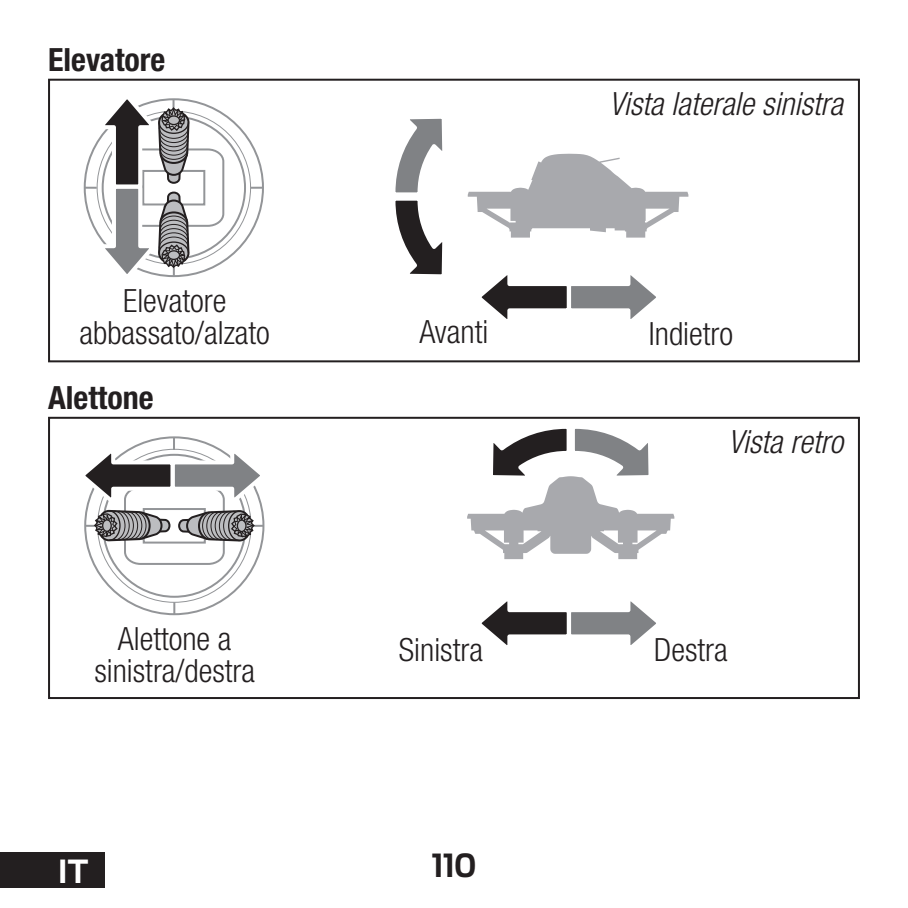
<style>
.page{position:relative;width:908px;height:908px;background:#fff}
.page>*{position:absolute;margin:0;border:0;box-sizing:border-box;transform-origin:0 0}
.t1{font:300 condensed 32px/32px "Helvetica Neue LT Std";color:#231f20;text-align:center}
.t2{font:italic 300 condensed 32px "Helvetica Neue LT Std";color:#231f20}
.t3{font:700 condensed 32px "Helvetica Neue LT Std";color:#231f20}
.t4{font:700 32px "Stainless";color:#231f20}
.t5{font:700 32px "Stainless";color:#fff}
</style>
<div class="page">
<div style="left:0;top:851px;width:105px;height:36px;background:#231f20"></div>
<div style="left:48px;top:79px;width:811px;height:283px;border:2px solid #231f20"></div>
<div style="left:48px;top:416px;width:811px;height:282px;border:2px solid #231f20"></div>
<svg style="left:85px;top:437px;width:178px;height:177px"></svg>
<svg style="left:98px;top:449px;width:153px;height:153px"></svg>
<div style="left:103px;top:454px;width:142px;height:142px;background:#fff;border-radius:50%"></div>
<svg style="left:173px;top:602px;width:2px;height:12px"></svg>
<svg style="left:481px;top:275px;width:175px;height:44px"></svg>
<svg style="left:481px;top:601px;width:175px;height:44px"></svg>
<svg style="left:84px;top:437px;width:181px;height:128px"></svg>
<svg style="left:395px;top:118px;width:48px;height:157px"></svg>
<svg style="left:467px;top:154px;width:221px;height:83px"></svg>
<svg style="left:467px;top:428px;width:207px;height:131px"></svg>
<svg style="left:85px;top:99px;width:178px;height:177px"></svg>
<svg style="left:97px;top:111px;width:153px;height:153px"></svg>
<div style="left:103px;top:117px;width:142px;height:141px;background:#fff;border-radius:50%"></div>
<svg style="left:251px;top:187px;width:12px;height:2px"></svg>
<svg style="left:85px;top:98px;width:140px;height:180px"></svg>
<p class="t3" style="left:48px;top:40px;width:119px">Elevatore</p>
<p class="t1" style="left:79px;top:284px;width:192px">Elevatore abbassato/alzato</p>
<p class="t3" style="left:48px;top:378px;width:107px">Alettone</p>
<p class="t1" style="left:94px;top:622px;width:162px">Alettone a sinistra/destra</p>
<p class="t1" style="left:419px;top:315px;width:70px">Avanti</p>
<p class="t1" style="left:398px;top:633px;width:86px">Sinistra</p>
<p class="t5" style="left:58px;top:850px;width:32px">IT</p>
<p class="t4" style="left:431px;top:845px;width:46px">110</p>
<p class="t2" style="left:608px;top:85px;width:235px">Vista laterale sinistra</p>
<p class="t1" style="left:648px;top:317px;width:86px">Indietro</p>
<p class="t2" style="left:727px;top:423px;width:116px">Vista retro</p>
<p class="t1" style="left:654px;top:633px;width:75px">Destra</p>
</div>
